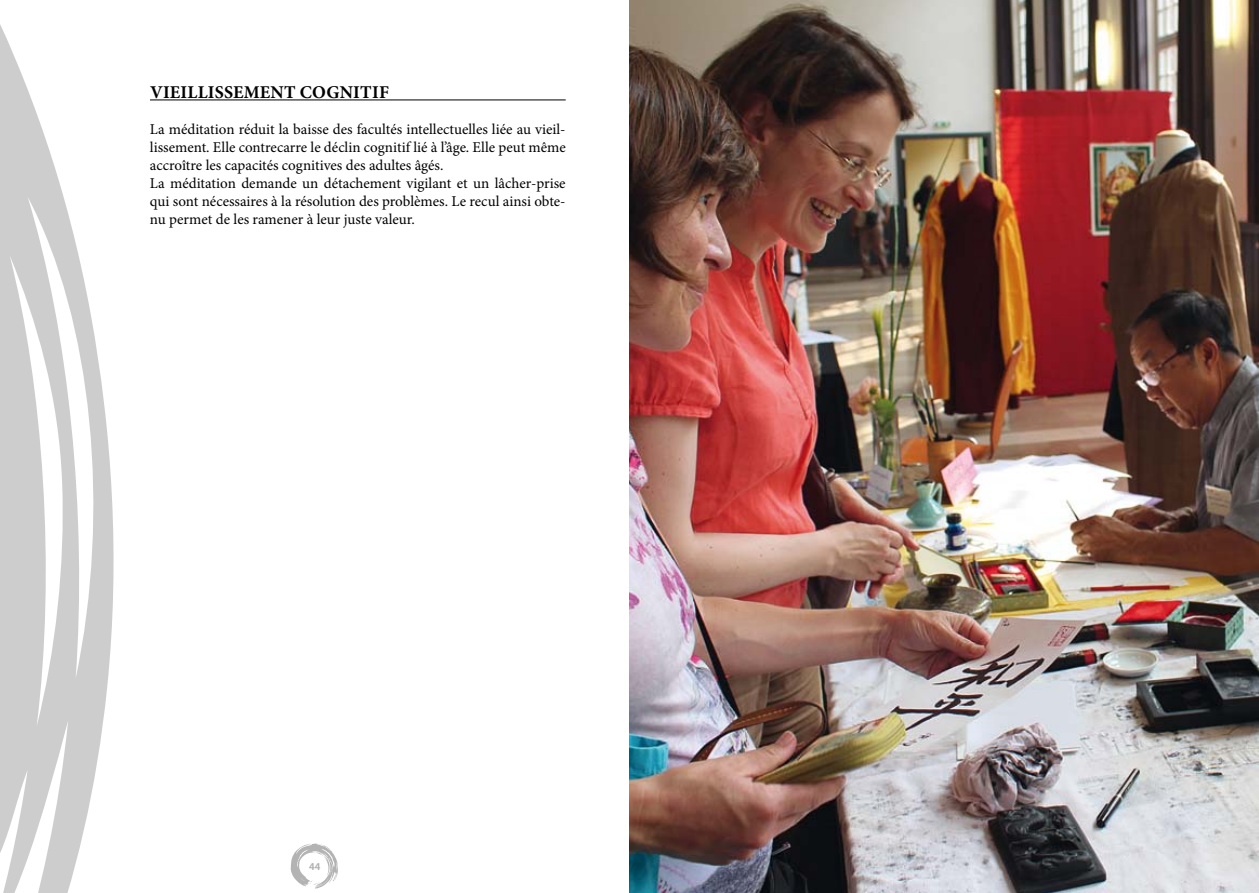
<style>
.page{position:relative;width:1259px;height:893px;background:#fff}
.page>*{position:absolute;margin:0;border:0;box-sizing:border-box;transform-origin:0 0}
.t1{font:700 18px "Minion Pro";letter-spacing:.02em;color:#000}
.t2{font:15px/18px "Minion Pro";color:#000}
.t3{font:600 10.5px "Myriad Pro";color:#87888a}
</style>
<div class="page">
<svg style="left:0;top:24px;width:114px;height:869px;fill:#cdcdcd"></svg>
<svg style="left:290px;top:843px;width:48px;height:46px"></svg>
<hr style="left:150px;top:99px;width:416px;height:1px;background:#000">
<img style="left:629px;top:0;width:630px;height:893px">
<p class="t1" style="left:150px;top:80px;width:11px">VIEILLI</p>
<p class="t1" style="left:215px;top:80px;width:32px">SSEMENT</p>
<p class="t1" style="left:300px;top:80px;width:39px">COGNITIF</p>
<p class="t2" style="left:150px;top:120px;width:417px">La méditation réduit la baisse des facultés intellectuelles liée au vieil&shy;lissement. Elle contrecarre le déclin cognitif lié à l’âge. Elle peut même accroître les capacités cognitives des adultes âgés.<br>La méditation demande un détachement vigilant et un lâcher-prise qui sont nécessaires à la résolution des problèmes. Le recul ainsi obte&shy;nu permet de les ramener à leur juste valeur.</p>
<p class="t3" style="left:309px;top:859px;width:13px">44</p>
</div>
